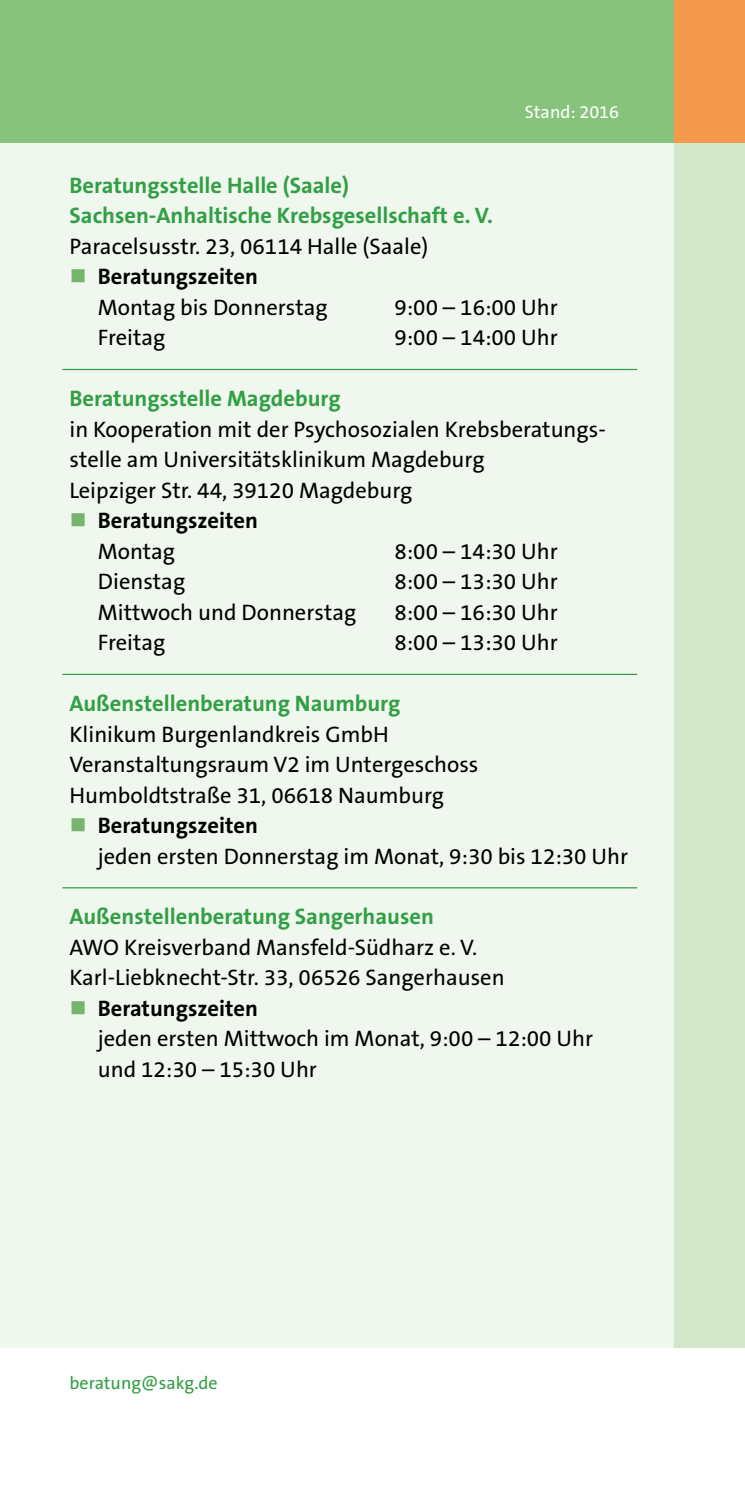
<style>
.page{position:relative;width:745px;height:1489px;background:#fff}
.page>*{position:absolute;margin:0;border:0;box-sizing:border-box;transform-origin:0 0}
.t1{font:22.5px/30.5px "The Sans B5 Plain";color:#000}
.t2{font:700 22.5px/30.5px "The Sans B7";color:#319f44}
.t3{font:700 22.5px "The Sans B7";color:#000}
.t4{font:18px "The Sans B5 Plain";color:#319f44}
.t5{font:18px "The Sans B5 Plain";color:#fff}
</style>
<div class="page">
<div style="left:0;top:0;width:744px;height:1346px;background:#f0f7ee"></div>
<div style="left:673px;top:0;width:71px;height:1346px;background:#d2e6ca"></div>
<div style="left:0;top:0;width:744px;height:142px;background:#88c37d"></div>
<hr style="left:62px;top:369px;width:574px;height:1px;background:#319f44">
<hr style="left:62px;top:673px;width:574px;height:2px;background:#319f44">
<hr style="left:62px;top:887px;width:574px;height:1px;background:#319f44">
<div style="left:673px;top:0;width:71px;height:142px;background:#f49a4c"></div>
<p class="t5" style="left:524px;top:102px;width:96px">Stand: 2016</p>
<p class="t2" style="left:69px;top:171px;width:424px">Beratungsstelle Halle (Saale)<br>Sachsen-Anhaltische Krebsgesellschaft e. V.</p>
<p class="t1" style="left:69px;top:232px;width:360px">Paracelsusstr. 23, 06114 Halle (Saale)</p>
<p class="t3" style="left:98px;top:264px;width:161px">Beratungszeiten</p>
<p class="t1" style="left:98px;top:292px;width:231px">Montag bis Donnerstag</p>
<p class="t1" style="left:394px;top:292px;width:165px">9:00 – 16:00 Uhr</p>
<p class="t1" style="left:98px;top:323px;width:69px">Freitag</p>
<p class="t1" style="left:394px;top:323px;width:165px">9:00 – 14:00 Uhr</p>
<p class="t2" style="left:69px;top:384px;width:272px">Beratungsstelle Magdeburg</p>
<p class="t1" style="left:69px;top:414px;width:537px">in Kooperation mit der Psychosozialen Krebsberatungs&shy;stelle am Universitätsklinikum Magdeburg<br>Leipziger Str. 44, 39120 Magdeburg</p>
<p class="t3" style="left:98px;top:508px;width:161px">Beratungszeiten</p>
<p class="t1" style="left:98px;top:536px;width:79px">Montag</p>
<p class="t1" style="left:394px;top:536px;width:165px">8:00 – 14:30 Uhr</p>
<p class="t1" style="left:98px;top:567px;width:89px">Dienstag</p>
<p class="t1" style="left:394px;top:567px;width:165px">8:00 – 13:30 Uhr</p>
<p class="t1" style="left:98px;top:597px;width:260px">Mittwoch und Donnerstag</p>
<p class="t1" style="left:394px;top:597px;width:165px">8:00 – 16:30 Uhr</p>
<p class="t1" style="left:98px;top:628px;width:69px">Freitag</p>
<p class="t1" style="left:394px;top:628px;width:165px">8:00 – 13:30 Uhr</p>
<p class="t2" style="left:69px;top:689px;width:332px">Außenstellenberatung Naumburg</p>
<p class="t1" style="left:69px;top:719px;width:410px">Klinikum Burgenlandkreis GmbH<br>Veranstaltungsraum V2 im Untergeschoss<br>Humboldtstraße 31, 06618 Naumburg</p>
<p class="t3" style="left:98px;top:813px;width:161px">Beratungszeiten</p>
<p class="t1" style="left:98px;top:841px;width:531px">jeden ersten Donnerstag im Monat, 9:30 bis 12:30 Uhr</p>
<p class="t2" style="left:69px;top:902px;width:366px">Außenstellenberatung Sangerhausen</p>
<p class="t1" style="left:69px;top:932px;width:436px">AWO Kreisverband Mansfeld-Südharz e. V.<br>Karl-Liebknecht-Str. 33, 06526 Sangerhausen</p>
<p class="t3" style="left:98px;top:996px;width:161px">Beratungszeiten</p>
<p class="t1" style="left:98px;top:1024px;width:496px">jeden ersten Mittwoch im Monat, 9:00 – 12:00 Uhr und 12:30 – 15:30 Uhr</p>
<p class="t4" style="left:69px;top:1373px;width:150px">beratung@sakg.de</p>
</div>
